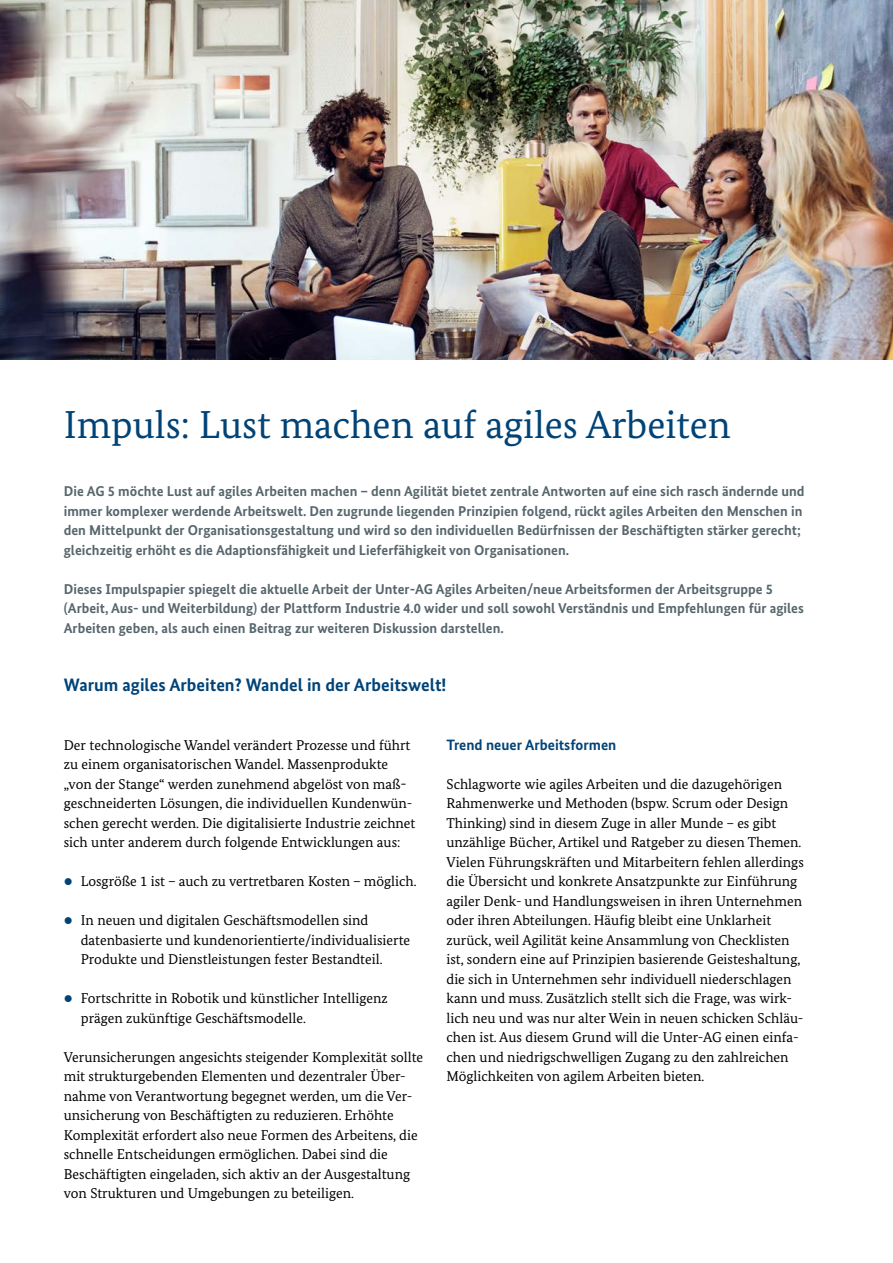
<style>
.page{position:relative;width:893px;height:1263px;background:#fff}
.page>*{position:absolute;margin:0;border:0;box-sizing:border-box;transform-origin:0 0}
.t1{font:39px "Bundes Serif";color:#004377}
.t2{font:700 18px "Bundes Sans";color:#004377}
.t3{font:700 15px "Bundes Sans";color:#004377}
.t4{font:14.25px/19.5px "Bundes Serif";color:#000}
.t5{font:700 14.25px/19.5px "Bundes Sans";color:#57666d}
.s1{color:#004377}
</style>
<div class="page">
<img style="left:0;top:0;width:893px;height:360px">
<h2 class="t1" style="left:64px;top:401px;width:668px">Impuls: Lust machen auf agiles Arbeiten</h2>
<p class="t5" style="left:64px;top:482px;width:742px">Die AG 5 möchte Lust auf agiles Arbeiten machen – denn Agilität bietet zentrale Antworten auf eine sich rasch ändernde und immer komplexer werdende Arbeitswelt. Den zugrunde liegenden Prinzipien folgend, rückt agiles Arbeiten den Menschen in den Mittelpunkt der Organisationsgestaltung und wird so den individuellen Bedürfnissen der Beschäftigten stärker gerecht; gleichzeitig erhöht es die Adaptionsfähigkeit und Lieferfähigkeit von Organisationen.</p>
<p class="t5" style="left:64px;top:579px;width:742px">Dieses Impulspapier spiegelt die aktuelle Arbeit der Unter-AG Agiles Arbeiten/neue Arbeitsformen der Arbeitsgruppe 5 (Arbeit, Aus- und Weiterbildung) der Plattform Industrie 4.0 wider und soll sowohl Verständnis und Empfehlungen für agiles<br>Arbeiten geben, als auch einen Beitrag zur weiteren Diskussion darstellen.</p>
<h3 class="t2" style="left:64px;top:674px;width:384px">Warum agiles Arbeiten? Wandel in der Arbeitswelt!</h3>
<p class="t4" style="left:64px;top:735px;width:353px">Der technologische Wandel verändert Prozesse und führt zu einem organisatorischen Wandel. Massenprodukte „von der Stange“ werden zunehmend abgelöst von maß&shy;geschneiderten Lösungen, die individuellen Kundenwün&shy;schen gerecht werden. Die digitalisierte Industrie zeichnet sich unter anderem durch folgende Entwicklungen aus:</p>
<p class="t4" style="left:64px;top:872px;width:354px"><span class="s1">•</span> Losgröße 1 ist – auch zu vertretbaren Kosten – möglich.</p>
<p class="t4" style="left:81px;top:911px;width:331px;text-indent:-17px"><span class="s1">•</span> In neuen und digitalen Geschäftsmodellen sind datenbasierte und kundenorientierte/individualisierte<br>Produkte und Dienstleistungen fester Bestandteil.</p>
<p class="t4" style="left:81px;top:989px;width:308px;text-indent:-17px"><span class="s1">•</span> Fortschritte in Robotik und künstlicher Intelligenz prägen zukünftige Geschäftsmodelle.</p>
<p class="t4" style="left:64px;top:1047px;width:361px">Verunsicherungen angesichts steigender Komplexität sollte mit strukturgebenden Elementen und dezentraler Über&shy;nahme von Verantwortung begegnet werden, um die Ver&shy;unsicherung von Beschäftigten zu reduzieren. Erhöhte Komplexität erfordert also neue Formen des Arbeitens, die schnelle Entscheidungen ermöglichen. Dabei sind die Beschäftigten eingeladen, sich aktiv an der Ausgestaltung von Strukturen und Umgebungen zu beteiligen.</p>
<h4 class="t3" style="left:446px;top:736px;width:171px">Trend neuer Arbeitsformen</h4>
<p class="t4" style="left:446px;top:774px;width:359px">Schlagworte wie agiles Arbeiten und die dazugehörigen Rahmenwerke und Methoden (bspw. Scrum oder Design Thinking) sind in diesem Zuge in aller Munde – es gibt unzählige Bücher, Artikel und Ratgeber zu diesen Themen.<br>Vielen Führungskräften und Mitarbeitern fehlen allerdings die Übersicht und konkrete Ansatzpunkte zur Einführung agiler Denk- und Handlungsweisen in ihren Unternehmen oder ihren Abteilungen. Häufig bleibt eine Unklarheit zurück, weil Agilität keine Ansammlung von Checklisten ist, sondern eine auf Prinzipien basierende Geisteshaltung, die sich in Unternehmen sehr individuell niederschlagen kann und muss. Zusätzlich stellt sich die Frage, was wirk&shy;lich neu und was nur alter Wein in neuen schicken Schläu&shy;chen ist. Aus diesem Grund will die Unter-AG einen einfa&shy;chen und niedrigschwelligen Zugang zu den zahlreichen Möglichkeiten von agilem Arbeiten bieten.</p>
</div>
